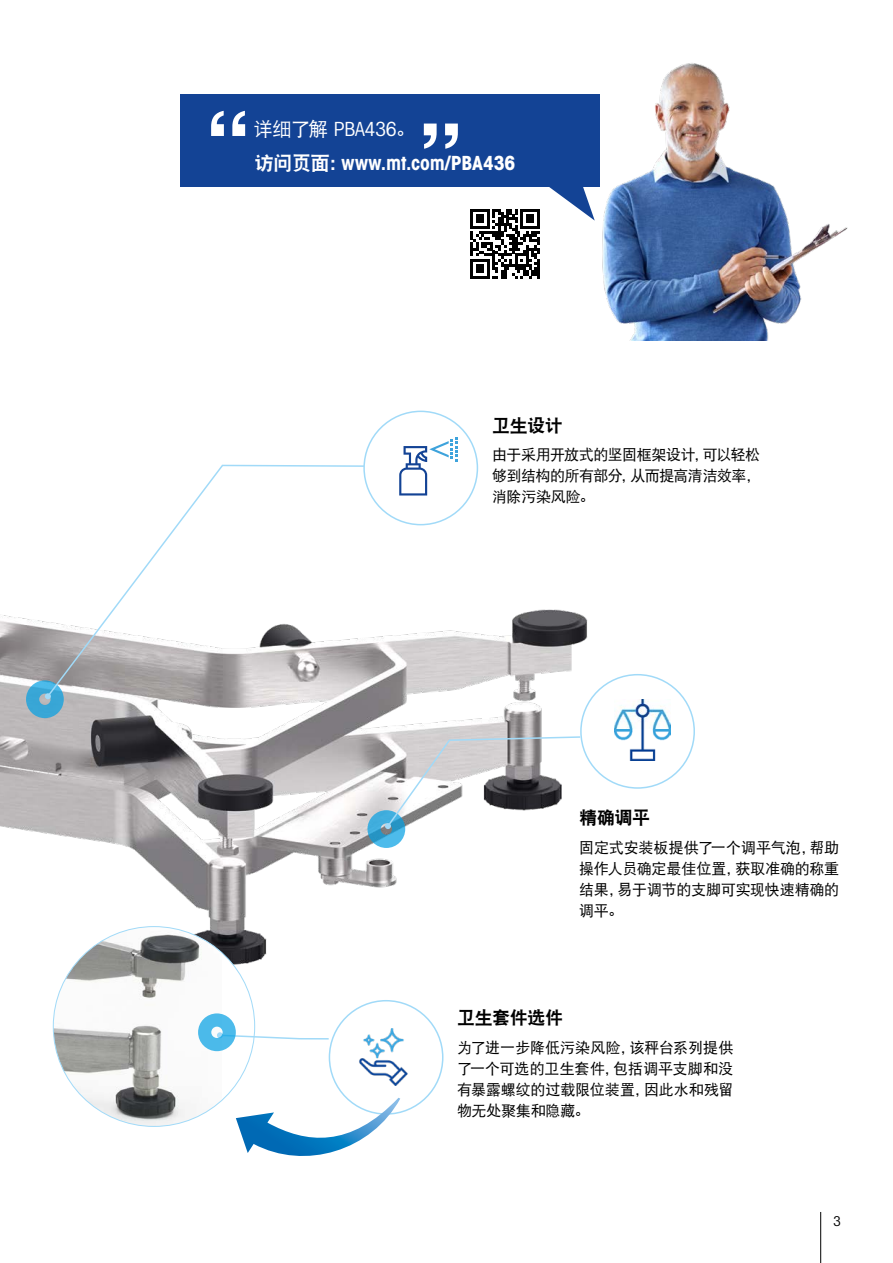
<style>
.page{position:relative;width:893px;height:1263px;background:#fff}
.page>*{position:absolute;margin:0;border:0;box-sizing:border-box;transform-origin:0 0}
.t1{font:19.5px "Avant Gardefor MT Bd";letter-spacing:-.005em;color:#fff}
.t2{font:19.5px "Avant Gardefor MT Bk";letter-spacing:-.015em;color:#fff}
.t3{font:18px "DFP Hei W9";letter-spacing:-.02em;color:#000}
.t4{font:15px/21px "DFP Hei W5";letter-spacing:-.02em;color:#000;text-align:justify}
.t5{font:13.5px "Avant Gardefor MT Bk";color:#000}
.s1{font-family:"DFP Hei W5"}
.s2{font-family:"DFP Hei W9"}
</style>
<div class="page">
<hr style="left:820px;top:1212px;width:1px;height:51px;background:#000">
<img style="left:0;top:340px;width:664px;height:787px">
<div style="left:581px;top:675px;width:113px;height:113px;background:#fff;border-radius:50%"></div>
<div style="left:580px;top:674px;width:115px;height:115px;border:2px solid #a1daf8;border-radius:50%"></div>
<div style="left:329px;top:1001px;width:114px;height:113px;background:#fff;border-radius:50%"></div>
<svg style="left:46px;top:464px;width:392px;height:234px"></svg>
<svg style="left:26px;top:680px;width:38px;height:38px"></svg>
<div style="left:364px;top:411px;width:113px;height:114px;background:#fff;border-radius:50%"></div>
<div style="left:363px;top:411px;width:115px;height:114px;border:2px solid #a1daf8;border-radius:50%"></div>
<svg style="left:367px;top:735px;width:215px;height:113px"></svg>
<img style="left:359px;top:1028px;width:49px;height:57px">
<svg style="left:399px;top:437px;width:58px;height:58px"></svg>
<svg style="left:236px;top:1098px;width:164px;height:58px"></svg>
<div style="left:53px;top:926px;width:202px;height:200px;background:#fff;border-radius:50%"></div>
<img style="left:53px;top:926px;width:169px;height:200px">
<img style="left:595px;top:63px;width:253px;height:277px">
<div style="left:180px;top:94px;width:419px;height:92px;background:#134395"></div>
<svg style="left:211px;top:111px;width:34px;height:25px"></svg>
<svg style="left:424px;top:124px;width:34px;height:25px"></svg>
<svg style="left:198px;top:1013px;width:132px;height:38px"></svg>
<svg style="left:470px;top:186px;width:125px;height:92px"></svg>
<img style="left:614px;top:699px;width:57px;height:61px">
<h1 class="t2" style="left:254px;top:117px;width:163px"><span class="s1">详细了解</span> PBA436<span class="s1">。</span></h1>
<h1 class="t1" style="left:254px;top:150px;width:262px"><span class="s2">访问页面：</span>www.mt.com/PBA436</h1>
<p class="t3" style="left:492px;top:415px;width:72px">卫生设计</p>
<p class="t4" style="left:492px;top:444px;width:269px">由于采用开放式的坚固框架设计，可以轻松够到结构的所有部分，从而提高清洁效率，消除污染风险。</p>
<p class="t3" style="left:579px;top:808px;width:72px">精确调平</p>
<p class="t4" style="left:579px;top:837px;width:261px">固定式安装板提供了一个调平气泡，帮助操作人员确定最佳位置，获取准确的称重结果，易于调节的支脚可实现快速精确的调平。</p>
<p class="t3" style="left:457px;top:1008px;width:108px">卫生套件选件</p>
<p class="t4" style="left:457px;top:1036px;width:278px">为了进一步降低污染风险，该秤台系列提供了一个可选的卫生套件，包括调平支脚和没有暴露螺纹的过载限位装置，因此水和残留物无处聚集和隐藏。</p>
<p class="t5" style="left:833px;top:1213px;width:9px">3</p>
</div>
